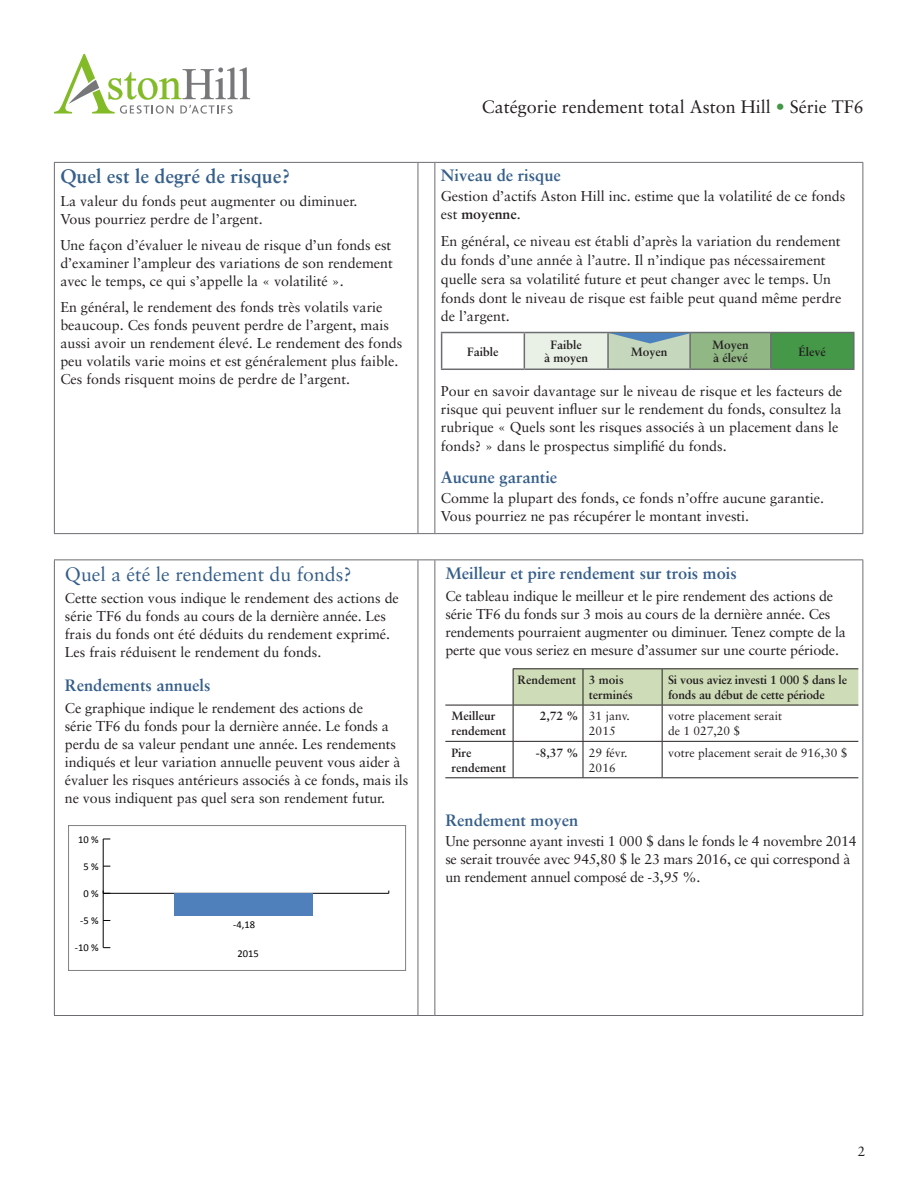
<style>
.page{position:relative;width:918px;height:1188px;background:#fff}
.page>*{position:absolute;margin:0;border:0;box-sizing:border-box;transform-origin:0 0}
.t1{font:19.5px "Sabon";color:#355e8a}
.t2{font:700 19.5px "Sabon";color:#355e8a}
.t3{font:18px "Sabon";color:#231f20}
.t4{font:700 16.5px "Sabon";color:#355e8a}
.t5{font:14.25px/18px "Sabon";color:#231f20}
.t6{font:13.5px "Sabon";color:#231f20}
.t7{font:700 12px/15px "Sabon";color:#231f20}
.t8{font:12px/15px "Sabon";color:#231f20}
.t9{font:10.5px "Calibri";color:#000}
.s1{color:#459848}
.s2{font-weight:700}
</style>
<div class="page">
<svg style="left:54px;top:54px;width:196px;height:60px"></svg>
<hr style="left:54px;top:163px;width:1px;height:370px;background:#6c6d70">
<hr style="left:54px;top:162px;width:364px;height:1px;background:#6c6d70">
<hr style="left:54px;top:533px;width:364px;height:1px;background:#6c6d70">
<hr style="left:418px;top:163px;width:1px;height:370px;background:#6c6d70">
<svg style="left:418px;top:162px;width:17px;height:1px"></svg>
<svg style="left:418px;top:533px;width:17px;height:1px"></svg>
<hr style="left:434px;top:163px;width:1px;height:370px;background:#6c6d70">
<hr style="left:862px;top:163px;width:1px;height:370px;background:#6c6d70">
<hr style="left:435px;top:162px;width:428px;height:1px;background:#6c6d70">
<hr style="left:435px;top:533px;width:428px;height:1px;background:#6c6d70">
<div style="left:524px;top:333px;width:84px;height:36px;background:#e9f1e6"></div>
<div style="left:608px;top:333px;width:82px;height:36px;background:#c5d7bc"></div>
<div style="left:690px;top:333px;width:81px;height:36px;background:#91b785"></div>
<div style="left:771px;top:333px;width:83px;height:36px;background:#459848"></div>
<hr style="left:441px;top:333px;width:1px;height:36px;background:#6c6d70">
<hr style="left:441px;top:332px;width:83px;height:1px;background:#6c6d70">
<hr style="left:441px;top:369px;width:83px;height:1px;background:#6c6d70">
<hr style="left:524px;top:333px;width:1px;height:36px;background:#6c6d70">
<hr style="left:524px;top:332px;width:84px;height:1px;background:#6c6d70">
<hr style="left:524px;top:369px;width:84px;height:1px;background:#6c6d70">
<hr style="left:607px;top:333px;width:2px;height:36px;background:#6c6d70">
<hr style="left:608px;top:332px;width:82px;height:1px;background:#6c6d70">
<hr style="left:608px;top:369px;width:82px;height:1px;background:#6c6d70">
<hr style="left:689px;top:333px;width:2px;height:36px;background:#6c6d70">
<hr style="left:690px;top:332px;width:81px;height:1px;background:#6c6d70">
<hr style="left:690px;top:369px;width:81px;height:1px;background:#6c6d70">
<hr style="left:770px;top:333px;width:2px;height:36px;background:#6c6d70">
<hr style="left:853px;top:333px;width:2px;height:36px;background:#6c6d70">
<hr style="left:771px;top:332px;width:84px;height:1px;background:#6c6d70">
<hr style="left:771px;top:369px;width:84px;height:1px;background:#6c6d70">
<hr style="left:54px;top:560px;width:1px;height:455px;background:#6c6d70">
<hr style="left:54px;top:560px;width:364px;height:1px;background:#6c6d70">
<hr style="left:54px;top:1015px;width:364px;height:1px;background:#6c6d70">
<hr style="left:418px;top:560px;width:1px;height:455px;background:#6c6d70">
<svg style="left:418px;top:560px;width:16px;height:1px"></svg>
<svg style="left:418px;top:1015px;width:17px;height:1px"></svg>
<hr style="left:434px;top:560px;width:1px;height:455px;background:#6c6d70">
<hr style="left:862px;top:560px;width:1px;height:455px;background:#6c6d70">
<hr style="left:435px;top:560px;width:428px;height:1px;background:#6c6d70">
<hr style="left:435px;top:1015px;width:428px;height:1px;background:#6c6d70">
<div style="left:68px;top:825px;width:338px;height:146px;border:1px solid #808080"></div>
<hr style="left:103px;top:893px;width:286px;height:1px;background:#000">
<hr style="left:103px;top:839px;width:1px;height:109px;background:#000">
<div style="left:175px;top:893px;width:138px;height:23px;background:#5080bc"></div>
<div style="left:514px;top:669px;width:344px;height:36px;background:#ceddb7"></div>
<hr style="left:513px;top:668px;width:70px;height:1px;background:#231f20">
<hr style="left:513px;top:669px;width:1px;height:36px;background:#231f20">
<hr style="left:583px;top:668px;width:79px;height:1px;background:#231f20">
<hr style="left:583px;top:669px;width:1px;height:36px;background:#231f20">
<hr style="left:662px;top:668px;width:196px;height:1px;background:#231f20">
<hr style="left:662px;top:669px;width:1px;height:36px;background:#231f20">
<hr style="left:513px;top:705px;width:70px;height:1px;background:#231f20">
<hr style="left:583px;top:705px;width:79px;height:1px;background:#231f20">
<hr style="left:583px;top:705px;width:1px;height:36px;background:#231f20">
<hr style="left:662px;top:705px;width:196px;height:1px;background:#231f20">
<hr style="left:662px;top:705px;width:1px;height:36px;background:#231f20">
<hr style="left:513px;top:741px;width:70px;height:1px;background:#231f20">
<hr style="left:583px;top:741px;width:79px;height:1px;background:#231f20">
<hr style="left:583px;top:742px;width:1px;height:35px;background:#231f20">
<hr style="left:662px;top:741px;width:196px;height:1px;background:#231f20">
<hr style="left:662px;top:742px;width:1px;height:35px;background:#231f20">
<hr style="left:513px;top:777px;width:70px;height:1px;background:#231f20">
<hr style="left:583px;top:777px;width:79px;height:1px;background:#231f20">
<hr style="left:662px;top:777px;width:196px;height:1px;background:#231f20">
<hr style="left:445px;top:705px;width:68px;height:1px;background:#231f20">
<hr style="left:513px;top:705px;width:1px;height:36px;background:#231f20">
<hr style="left:445px;top:741px;width:68px;height:1px;background:#231f20">
<hr style="left:513px;top:742px;width:1px;height:35px;background:#231f20">
<hr style="left:445px;top:777px;width:68px;height:1px;background:#231f20">
<svg style="left:609px;top:333px;width:82px;height:10px"></svg>
<h1 class="t2" style="left:60px;top:165px;width:231px">Quel est le degré de risque?</h1>
<p class="t5" style="left:60px;top:192px;width:298px">La valeur du fonds peut augmenter ou diminuer.<br>Vous pourriez perdre de l’argent.</p>
<p class="t5" style="left:60px;top:236px;width:334px;text-align:justify">Une façon d’évaluer le niveau de risque d’un fonds est d’examiner l’ampleur des variations de son rendement avec le temps, ce qui s’appelle la « volatilité ».</p>
<p class="t5" style="left:60px;top:298px;width:344px">En général, le rendement des fonds très volatils varie beaucoup. Ces fonds peuvent perdre de l’argent, mais aussi avoir un rendement élevé. Le rendement des fonds peu volatils varie moins et est généralement plus faible.<br>Ces fonds risquent moins de perdre de l’argent.</p>
<h1 class="t1" style="left:65px;top:563px;width:289px">Quel a été le rendement du fonds?</h1>
<p class="t5" style="left:65px;top:589px;width:336px">Cette section vous indique le rendement des actions de série TF6 du fonds au cours de la dernière année. Les frais du fonds ont été déduits du rendement exprimé.<br>Les frais réduisent le rendement du fonds.</p>
<p class="t4" style="left:65px;top:675px;width:147px">Rendements annuels</p>
<p class="t5" style="left:65px;top:699px;width:345px">Ce graphique indique le rendement des actions de<br>série TF6 du fonds pour la dernière année. Le fonds a perdu de sa valeur pendant une année. Les rendements indiqués et leur variation annuelle peuvent vous aider à évaluer les risques antérieurs associés à ce fonds, mais ils ne vous indiquent pas quel sera son rendement futur.</p>
<p class="t9" style="left:78px;top:833px;width:22px">10 %</p>
<p class="t9" style="left:84px;top:860px;width:17px">5 %</p>
<p class="t9" style="left:84px;top:887px;width:17px">0 %</p>
<p class="t9" style="left:80px;top:914px;width:20px">-5 %</p>
<p class="t9" style="left:75px;top:941px;width:25px">-10 %</p>
<p class="t9" style="left:233px;top:917px;width:23px">-4,18</p>
<p class="t9" style="left:238px;top:947px;width:23px">2015</p>
<p class="t3" style="left:482px;top:96px;width:384px">Catégorie rendement total Aston Hill <span class="s1">•</span> Série TF6</p>
<p class="t4" style="left:441px;top:165px;width:122px">Niveau de risque</p>
<p class="t5" style="left:441px;top:187px;width:406px">Gestion d’actifs Aston Hill inc. estime que la volatilité de ce fonds est <span class="s2">moyenne</span>.</p>
<p class="t5" style="left:441px;top:232px;width:402px;line-height:18.8px">En général, ce niveau est établi d’après la variation du rendement du fonds d’une année à l’autre. Il n’indique pas nécessairement quelle sera sa volatilité future et peut changer avec le temps. Un fonds dont le niveau de risque est faible peut quand même perdre de l’argent.</p>
<p class="t7" style="left:467px;top:344px;width:33px">Faible</p>
<p class="t7" style="left:544px;top:338px;width:46px;line-height:13.5px;text-align:center">Faible<br>à moyen</p>
<p class="t7" style="left:631px;top:344px;width:38px">Moyen</p>
<p class="t7" style="left:712px;top:338px;width:38px;line-height:13.5px">Moyen à élevé</p>
<p class="t7" style="left:799px;top:344px;width:29px">Élevé</p>
<p class="t5" style="left:441px;top:382px;width:403px">Pour en savoir davantage sur le niveau de risque et les facteurs de risque qui peuvent influer sur le rendement du fonds, consultez la rubrique « Quels sont les risques associés à un placement dans le fonds? » dans le prospectus simplifié du fonds.</p>
<p class="t4" style="left:441px;top:467px;width:118px">Aucune garantie</p>
<p class="t5" style="left:441px;top:489px;width:385px">Comme la plupart des fonds, ce fonds n’offre aucune garantie.<br>Vous pourriez ne pas récupérer le montant investi.</p>
<p class="t4" style="left:445px;top:563px;width:293px">Meilleur et pire rendement sur trois mois</p>
<p class="t5" style="left:445px;top:587px;width:402px">Ce tableau indique le meilleur et le pire rendement des actions de série TF6 du fonds sur 3 mois au cours de la dernière année. Ces rendements pourraient augmenter ou diminuer. Tenez compte de la perte que vous seriez en mesure d’assumer sur une courte période.</p>
<p class="t7" style="left:589px;top:672px;width:45px;text-indent:-71px">Rendement 3 mois terminés</p>
<p class="t7" style="left:668px;top:672px;width:180px">Si vous aviez investi 1 000 $ dans le fonds au début de cette période</p>
<p class="t7" style="left:451px;top:708px;width:56px">Meilleur rendement</p>
<p class="t8" style="left:589px;top:709px;width:42px;text-indent:-49px"><span class="s2">2,72 %</span> 31 janv.<br>2015</p>
<p class="t8" style="left:668px;top:709px;width:115px">votre placement serait de 1 027,20 $</p>
<p class="t7" style="left:451px;top:745px;width:56px">Pire rendement</p>
<p class="t8" style="left:589px;top:745px;width:40px;text-indent:-53px"><span class="s2">-8,37 %</span> 29 févr.<br>2016</p>
<p class="t8" style="left:668px;top:745px;width:181px">votre placement serait de 916,30 $</p>
<p class="t4" style="left:445px;top:810px;width:134px">Rendement moyen</p>
<p class="t5" style="left:445px;top:832px;width:413px">Une personne ayant investi 1 000 $ dans le fonds le 4 novembre 2014 se serait trouvée avec 945,80 $ le 23 mars 2016, ce qui correspond à un rendement annuel composé de -3,95 %.</p>
<p class="t6" style="left:858px;top:1144px;width:9px">2</p>
</div>
